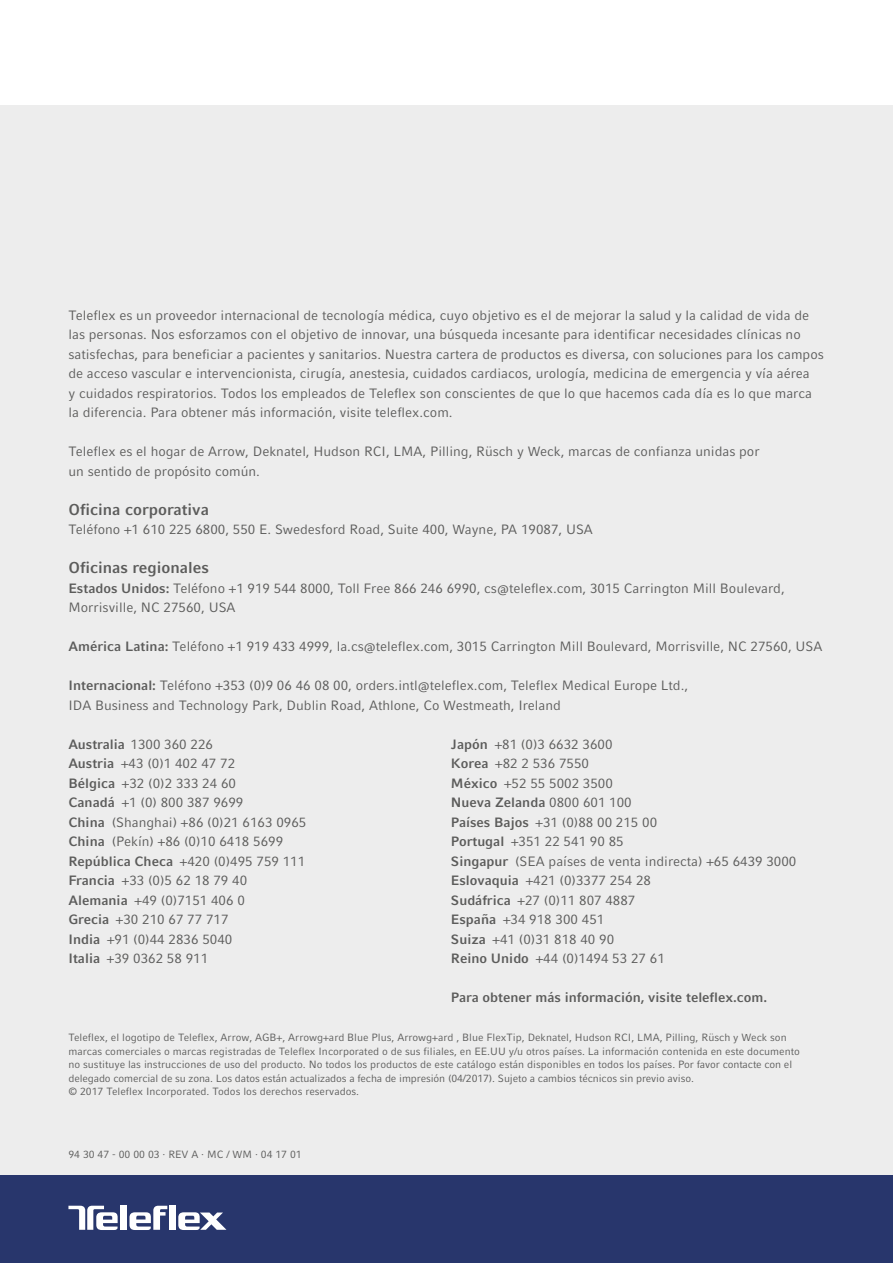
<style>
.page{position:relative;width:893px;height:1263px;background:#fff}
.page>*{position:absolute;margin:0;border:0;box-sizing:border-box;transform-origin:0 0}
.t1{font:700 15.75px "Compatil Fact LT Pro";color:#5c5c5b}
.t2{font:13.5px/19.5px "Compatil Fact LT Pro";color:#5c5c5b}
.t3{font:700 13.5px "Compatil Fact LT Pro";color:#5c5c5b}
.t4{font:10.5px/13.5px "Compatil Fact LT Pro";color:#5c5c5b}
.s1{font-weight:700}
</style>
<div class="page">
<div style="left:0;top:105px;width:893px;height:1158px;background:#ededed"></div>
<div style="left:0;top:1175px;width:893px;height:88px;background:#28366c"></div>
<div style="left:169px;top:1206px;width:7px;height:24px;background:#fff"></div>
<svg style="left:130px;top:1206px;width:37px;height:24px"></svg>
<div style="left:120px;top:1206px;width:7px;height:24px;background:#fff"></div>
<svg style="left:178px;top:1212px;width:48px;height:18px"></svg>
<svg style="left:68px;top:1206px;width:50px;height:24px"></svg>
<p class="t2" style="left:68px;top:305px;width:757px">Teleflex es un proveedor internacional de tecnología médica, cuyo objetivo es el de mejorar la salud y la calidad de vida de las personas. Nos esforzamos con el objetivo de innovar, una búsqueda incesante para identificar necesidades clínicas no satisfechas, para beneficiar a pacientes y sanitarios. Nuestra cartera de productos es diversa, con soluciones para los campos de acceso vascular e intervencionista, cirugía, anestesia, cuidados cardiacos, urología, medicina de emergencia y vía aérea<br>y cuidados respiratorios. Todos los empleados de Teleflex son conscientes de que lo que hacemos cada día es lo que marca la diferencia. Para obtener más información, visite teleflex.com.</p>
<p class="t2" style="left:68px;top:442px;width:693px">Teleflex es el hogar de Arrow, Deknatel, Hudson RCI, LMA, Pilling, Rüsch y Weck, marcas de confianza unidas por un sentido de propósito común.</p>
<p class="t1" style="left:68px;top:500px;width:142px">Oficina corporativa</p>
<p class="t2" style="left:68px;top:520px;width:526px">Teléfono +1 610 225 6800, 550 E. Swedesford Road, Suite 400, Wayne, PA 19087, USA</p>
<p class="t1" style="left:68px;top:558px;width:142px">Oficinas regionales</p>
<p class="t2" style="left:68px;top:578px;width:718px"><span class="s1">Estados Unidos:</span> Teléfono +1 919 544 8000, Toll Free 866 246 6990, cs@teleflex.com, 3015 Carrington Mill Boulevard,<br>Morrisville, NC 27560, USA</p>
<p class="t2" style="left:68px;top:637px;width:755px"><span class="s1">América Latina:</span> Teléfono +1 919 433 4999, la.cs@teleflex.com, 3015 Carrington Mill Boulevard, Morrisville, NC 27560, USA</p>
<p class="t2" style="left:68px;top:676px;width:621px"><span class="s1">Internacional:</span> Teléfono +353 (0)9 06 46 08 00, orders.intl@teleflex.com, Teleflex Medical Europe Ltd.,<br>IDA Business and Technology Park, Dublin Road, Athlone, Co Westmeath, Ireland</p>
<p class="t2" style="left:68px;top:734px;width:239px"><span class="s1">Australia</span> 1300 360 226<br><span class="s1">Austria</span> +43 (0)1 402 47 72<br><span class="s1">Bélgica</span> +32 (0)2 333 24 60<br><span class="s1">Canadá</span> +1 (0) 800 387 9699<br><span class="s1">China</span> (Shanghai) +86 (0)21 6163 0965<br><span class="s1">China</span> (Pekín) +86 (0)10 6418 5699<br><span class="s1">República Checa</span> +420 (0)495 759 111<br><span class="s1">Francia</span> +33 (0)5 62 18 79 40<br><span class="s1">Alemania</span> +49 (0)7151 406 0<br><span class="s1">Grecia</span> +30 210 67 77 717<br><span class="s1">India</span> +91 (0)44 2836 5040<br><span class="s1">Italia</span> +39 0362 58 911</p>
<p class="t2" style="left:451px;top:734px;width:347px"><span class="s1">Japón</span> +81 (0)3 6632 3600<br><span class="s1">Korea</span> +82 2 536 7550<br><span class="s1">México</span> +52 55 5002 3500<br><span class="s1">Nueva Zelanda</span> 0800 601 100<br><span class="s1">Países Bajos</span> +31 (0)88 00 215 00<br><span class="s1">Portugal</span> +351 22 541 90 85<br><span class="s1">Singapur</span> (SEA países de venta indirecta) +65 6439 3000<br><span class="s1">Eslovaquia</span> +421 (0)3377 254 28<br><span class="s1">Sudáfrica</span> +27 (0)11 807 4887<br><span class="s1">España</span> +34 918 300 451<br><span class="s1">Suiza</span> +41 (0)31 818 40 90<br><span class="s1">Reino Unido</span> +44 (0)1494 53 27 61</p>
<p class="t3" style="left:451px;top:989px;width:318px">Para obtener más información, visite teleflex.com.</p>
<p class="t4" style="left:68px;top:1031px;width:733px">Teleflex, el logotipo de Teleflex, Arrow, AGB+, Arrowg+ard Blue Plus, Arrowg+ard , Blue FlexTip, Deknatel, Hudson RCI, LMA, Pilling, Rüsch y Weck son marcas comerciales o marcas registradas de Teleflex Incorporated o de sus filiales, en EE.UU y/u otros países. La información contenida en este documento no sustituye las instrucciones de uso del producto. No todos los productos de este catálogo están disponibles en todos los países. Por favor contacte con el delegado comercial de su zona. Los datos están actualizados a fecha de impresión (04/2017). Sujeto a cambios técnicos sin previo aviso.<br>© 2017 Teleflex Incorporated. Todos los derechos reservados.</p>
<p class="t4" style="left:68px;top:1148px;width:235px">94 30 47 - 00 00 03 · REV A · MC / WM · 04 17 01</p>
</div>
